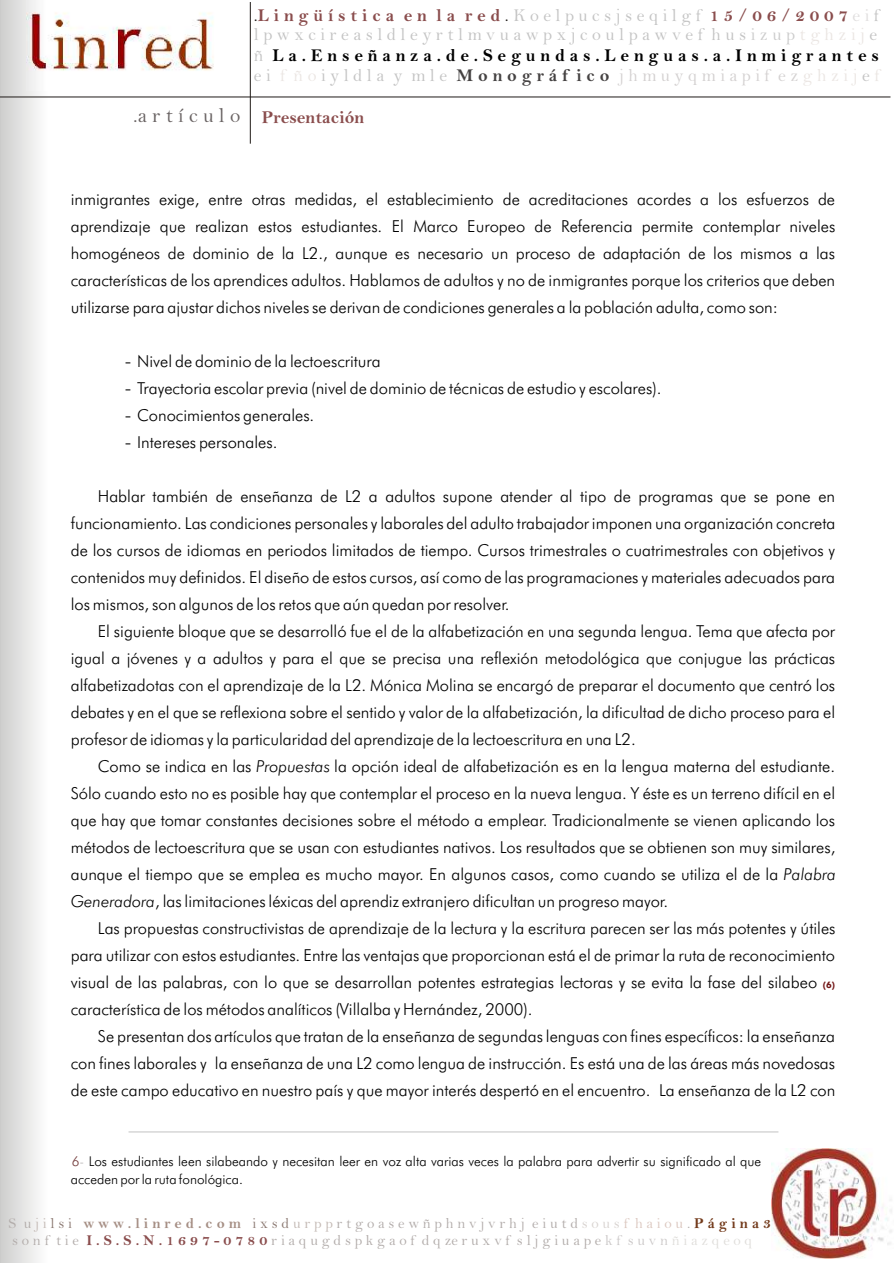
<style>
.page{position:relative;width:894px;height:1263px;background:#fff}
.page>*{position:absolute;margin:0;border:0;box-sizing:border-box;transform-origin:0 0}
.t1{font:21px "Bell";color:#696363}
.t2{font:18px/20.2px "Bell";color:#c4c4c4}
.t3{font:700 18px "Bell";color:#8a4d4d}
.t4{font:700 18px "Bell";color:#000}
.t5{font:18px "Bell";color:#d4d1d1}
.t6{font:16.5px/27px "Futura Lt BT";color:#000;text-align:justify}
.t7{font:15px "Bell";letter-spacing:.25em;color:#b3adab}
.t8{font:13.5px/18px "Futura Lt BT";color:#000}
.t9{font:700 9px "Futura Md BT";color:#731717}
.s1{font-weight:400;color:#1f1a17}
.s2{font-weight:400;color:#c4c4c4}
.s3{font-weight:400;color:#e0dede}
.s4{color:#1f1a17}
.s5{color:#ccc}
.s6{color:#ebe6e3}
.s7{font-weight:700;color:#454242}
.s8{font-family:"Bookman Old Style"}
.s9{font-style:italic}
.s10{color:#733b3b}
.s11{color:#bdbaba}
.s12{color:#c4bab5}
.s13{color:#8c7a73}
.s14{font-weight:700;color:#a68f85}
.s15{color:#d9d4d1}
.s16{color:#dbc7bf}
.s17{font-weight:700;color:#733b1c}
.s18{font-weight:700;color:#8a4d4d}
.s19{color:#ccc9c9}
.s20{color:#e0dedb}
</style>
<div class="page">
<div style="left:0;top:0;width:47px;height:1263px;background:linear-gradient(to right,#cececd,#fdfdfd)"></div>
<img style="left:26px;top:0;width:188px;height:90px">
<hr style="left:0;top:97px;width:891px;height:1px;background:#1f1a17">
<hr style="left:250px;top:2px;width:1px;height:142px;background:#1f1a17">
<img style="left:772px;top:1149px;width:120px;height:109px">
<hr style="left:129px;top:1132px;width:649px;height:1px;background:#c2c2c2">
<p class="t1" style="left:133px;top:108px;width:109px">.a r t í c u l o</p>
<p class="t3" style="left:254px;top:9px;width:627px"><span class="s1">.</span>L i n g ü í s t i c a e n l a r e d <span class="s2">K o e l p u c s j s e q i l g f</span> 1 5 / 0 6 / 2 0 0 7 <span class="s3">e i</span><span class="s2">f</span></p>
<p class="t2" style="left:254px;top:7px;width:625px;text-indent:251px"><span class="s4">.<br></span>l p w x c i r e a s l d l e y r t l m v u a w p x j c o u l p a w v e f h u s <span class="s5">i z u p</span> <span class="s6">t g h z i j</span> e ñ<br>e i</p>
<p class="t4" style="left:272px;top:49px;width:608px">L a . E n s e ñ a n z a . d e . S e g u n d a s . L e n g u a s . a . I n m i g r a n t e s</p>
<p class="t5" style="left:457px;top:69px;width:424px"><span class="s7">M o n o g r á f i c o</span> j hm u y q m i a p i f e z<span class="s6">g h z i j f</span></p>
<p class="t2" style="left:280px;top:67px;width:169px"><span class="s6">f ñ o</span>i y l d l a y m l e</p>
<p class="t2" style="left:862px;top:67px;width:9px">e</p>
<p class="t3" style="left:262px;top:111px;width:104px">Presentación</p>
<p class="t6" style="left:71px;top:187px;width:766px">inmigrantes exige, entre otras medidas, el establecimiento de acreditaciones acordes a los esfuerzos de aprendizaje que realizan estos estudiantes. El Marco Europeo de Referencia permite contemplar niveles homogéneos de dominio de la L2., aunque es necesario un proceso de adaptación de los mismos a las características de los aprendices adultos. Hablamos de adultos y no de inmigrantes porque los criterios que deben utilizarse para ajustar dichos niveles se derivan de condiciones generales a la población adulta, como son:</p>
<p class="t6" style="left:125px;top:349px;width:257px"><span class="s8">-</span> Nivel de dominio de la lectoescritura</p>
<p class="t6" style="left:125px;top:376px;width:538px"><span class="s8">-</span> Trayectoria escolar previa (nivel de dominio de técnicas de estudio y escolares).</p>
<p class="t6" style="left:125px;top:403px;width:191px"><span class="s8">-</span> Conocimientos generales.</p>
<p class="t6" style="left:125px;top:430px;width:154px"><span class="s8">-</span> Intereses personales.</p>
<p class="t6" style="left:71px;top:484px;width:766px;text-indent:27px">Hablar también de enseñanza de L2 a adultos supone atender al tipo de programas que se pone en funcionamiento. Las condiciones personales y laborales del adulto trabajador imponen una organización concreta de los cursos de idiomas en periodos limitados de tiempo. Cursos trimestrales o cuatrimestrales con objetivos y contenidos muy definidos. El diseño de estos cursos, así como de las programaciones y materiales adecuados para los mismos, son algunos de los retos que aún quedan por resolver.</p>
<p class="t6" style="left:71px;top:619px;width:766px;text-indent:27px">El siguiente bloque que se desarrolló fue el de la alfabetización en una segunda lengua. Tema que afecta por igual a jóvenes y a adultos y para el que se precisa una reflexión metodológica que conjugue las prácticas alfabetizadotas con el aprendizaje de la L2. Mónica Molina se encargó de preparar el documento que centró los debates y en el que se reflexiona sobre el sentido y valor de la alfabetización, la dificultad de dicho proceso para el profesor de idiomas y la particularidad del aprendizaje de la lectoescritura en una L2.</p>
<p class="t6" style="left:71px;top:754px;width:767px;text-indent:27px">Como se indica en las <span class="s9">Propuestas</span> la opción ideal de alfabetización es en la lengua materna del estudiante.<br>Sólo cuando esto no es posible hay que contemplar el proceso en la nueva lengua. Y éste es un terreno difícil en el que hay que tomar constantes decisiones sobre el método a emplear. Tradicionalmente se vienen aplicando los métodos de lectoescritura que se usan con estudiantes nativos. Los resultados que se obtienen son muy similares, aunque el tiempo que se emplea es mucho mayor. En algunos casos, como cuando se utiliza el de la <span class="s9">Palabra Generadora</span>, las limitaciones léxicas del aprendiz extranjero dificultan un progreso mayor.</p>
<p class="t6" style="left:71px;top:916px;width:766px;text-align:left;text-indent:27px">Las propuestas constructivistas de aprendizaje de la lectura y la escritura parecen ser las más potentes y útiles para utilizar con estos estudiantes. Entre las ventajas que proporcionan está el de primar la ruta de reconocimiento visual de las palabras, con lo que se desarrollan potentes estrategias lectoras y se evita la fase del silabeo característica de los métodos analíticos (Villalba y Hernández, 2000).</p>
<p class="t6" style="left:71px;top:1024px;width:766px;text-indent:27px">Se presentan dos artículos que tratan de la enseñanza de segundas lenguas con fines específicos: la enseñanza con fines laborales y la enseñanza de una L2 como lengua de instrucción. Es está una de las áreas más novedosas de este campo educativo en nuestro país y que mayor interés despertó en el encuentro. La enseñanza de la L2 con</p>
<p class="t9" style="left:823px;top:981px;width:14px">(6)</p>
<p class="t8" style="left:71px;top:1154px;width:692px"><span class="s10">6</span> <span class="s11">-</span> Los estudiantes leen silabeando y necesitan leer en voz alta varias veces la palabra para advertir su significado al que acceden por la ruta fonológica.</p>
<p class="t7" style="left:8px;top:1218px;width:764px">S u<span class="s12">j i</span> <span class="s13">l s i</span> <span class="s14">w w w . l i n r e d . c o m</span> <span class="s13">i x s d</span><span class="s12">u r p p</span>r t g o a s e w ñ p h n v j v r h j e i u t d<span class="s15">s o u s</span> <span class="s16">f h a i o u</span> <span class="s17">P á g i n a 3</span></p>
<p class="t7" style="left:687px;top:1218px;width:5px">.</p>
<p class="t7" style="left:12px;top:1235px;width:68px">s o n f t i e</p>
<p class="t7" style="left:87px;top:1235px;width:667px"><span class="s18">I . S . S . N . 1 6 9 7 - 0 7 8 0</span>r i a q u g d s p k g a o f d q ze r u x v f s l j g i u a p e<span class="s19">k f s u v n</span> <span class="s20">ñ i a z q e o q</span></p>
</div>
